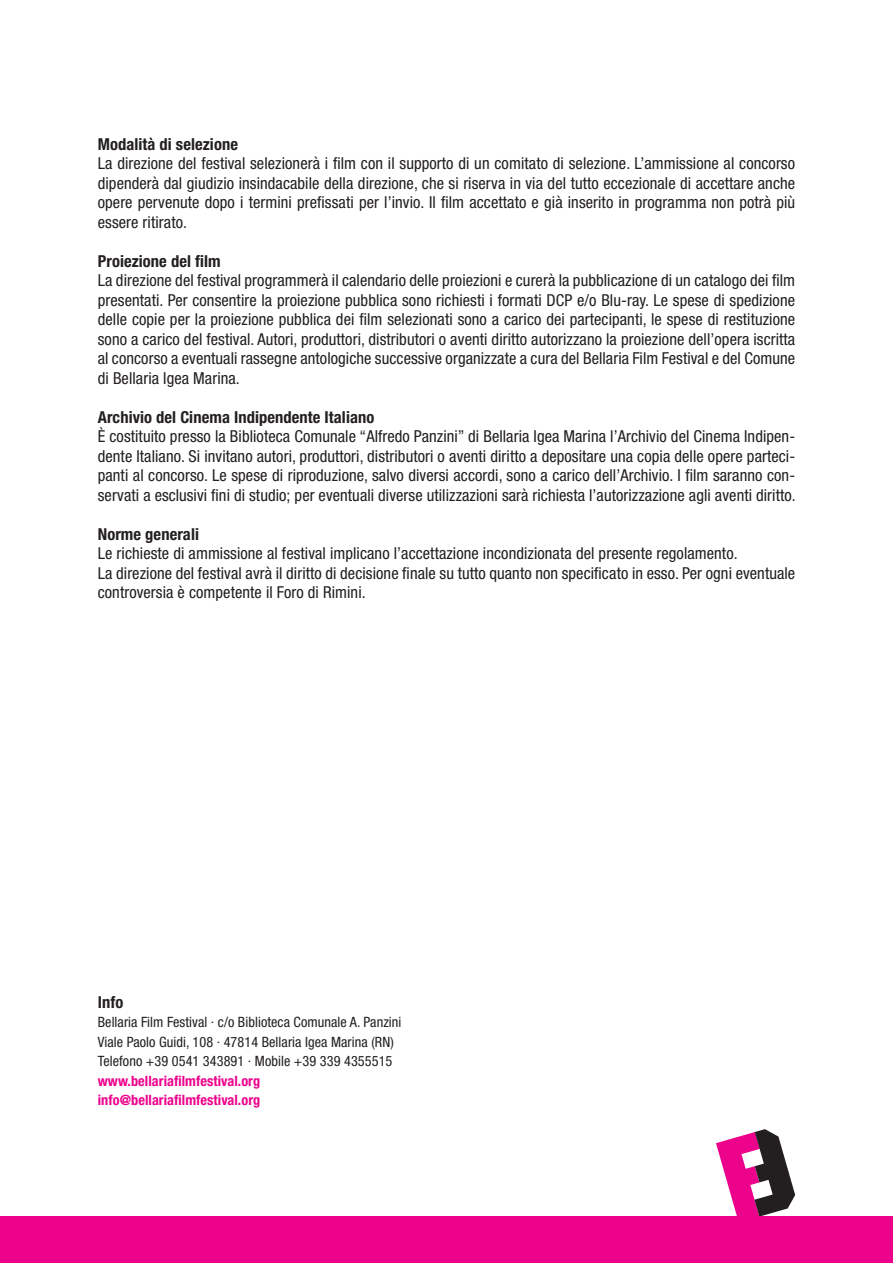
<style>
.page{position:relative;width:893px;height:1263px;background:#fff}
.page>*{position:absolute;margin:0;border:0;box-sizing:border-box;transform-origin:0 0}
.t1{font:condensed 16.5px/19.5px "Helvetica Neue";letter-spacing:.005em;color:#231f20;text-align:justify}
.t2{font:700 condensed 16.5px "Helvetica Neue";letter-spacing:.005em;color:#231f20}
.t3{font:condensed 14.25px "Helvetica Neue";letter-spacing:.005em;color:#231f20}
.t4{font:700 condensed 14.25px "Helvetica Neue";letter-spacing:.005em;color:#ed028c}
</style>
<div class="page">
<svg style="left:716px;top:1129px;width:79px;height:87px"></svg>
<div style="left:0;top:1216px;width:893px;height:47px;background:#ed028c"></div>
<p class="t2" style="left:98px;top:134px;width:142px">Modalità di selezione</p>
<p class="t1" style="left:98px;top:154px;width:699px">La direzione del festival selezionerà i film con il supporto di un comitato di selezione. L’ammissione al concorso dipenderà dal giudizio insindacabile della direzione, che si riserva in via del tutto eccezionale di accettare anche opere pervenute dopo i termini prefissati per l’invio. Il film accettato e già inserito in programma non potrà più essere ritirato.</p>
<p class="t2" style="left:98px;top:251px;width:124px">Proiezione del film</p>
<p class="t1" style="left:98px;top:271px;width:699px">La direzione del festival programmerà il calendario delle proiezioni e curerà la pubblicazione di un catalogo dei film presentati. Per consentire la proiezione pubblica sono richiesti i formati DCP e/o Blu-ray. Le spese di spedizione delle copie per la proiezione pubblica dei film selezionati sono a carico dei partecipanti, le spese di restituzione sono a carico del festival. Autori, produttori, distributori o aventi diritto autorizzano la proiezione dell’opera iscritta al concorso a eventuali rassegne antologiche successive organizzate a cura del Bellaria Film Festival e del Comune di Bellaria Igea Marina.</p>
<p class="t2" style="left:98px;top:407px;width:278px">Archivio del Cinema Indipendente Italiano</p>
<p class="t1" style="left:98px;top:427px;width:699px">È costituito presso la Biblioteca Comunale “Alfredo Panzini” di Bellaria Igea Marina l’Archivio del Cinema Indipen&shy;dente Italiano. Si invitano autori, produttori, distributori o aventi diritto a depositare una copia delle opere parteci&shy;panti al concorso. Le spese di riproduzione, salvo diversi accordi, sono a carico dell’Archivio. I film saranno con&shy;servati a esclusivi fini di studio; per eventuali diverse utilizzazioni sarà richiesta l’autorizzazione agli aventi diritto.</p>
<p class="t2" style="left:98px;top:524px;width:103px">Norme generali</p>
<p class="t1" style="left:98px;top:544px;width:641px">Le richieste di ammissione al festival implicano l’accettazione incondizionata del presente regolamento.</p>
<p class="t1" style="left:98px;top:563px;width:699px">La direzione del festival avrà il diritto di decisione finale su tutto quanto non specificato in esso. Per ogni eventuale controversia è competente il Foro di Rimini.</p>
<p class="t2" style="left:98px;top:992px;width:27px">Info</p>
<p class="t3" style="left:98px;top:1014px;width:305px">Bellaria Film Festival · c/o Biblioteca Comunale A. Panzini</p>
<p class="t3" style="left:98px;top:1034px;width:298px">Viale Paolo Guidi, 108 · 47814 Bellaria Igea Marina (RN)</p>
<p class="t3" style="left:98px;top:1053px;width:296px">Telefono +39 0541 343891 · Mobile +39 339 4355515</p>
<p class="t4" style="left:98px;top:1072px;width:164px">www.bellariafilmfestival.org</p>
<p class="t4" style="left:98px;top:1092px;width:164px">info@bellariafilmfestival.org</p>
</div>
